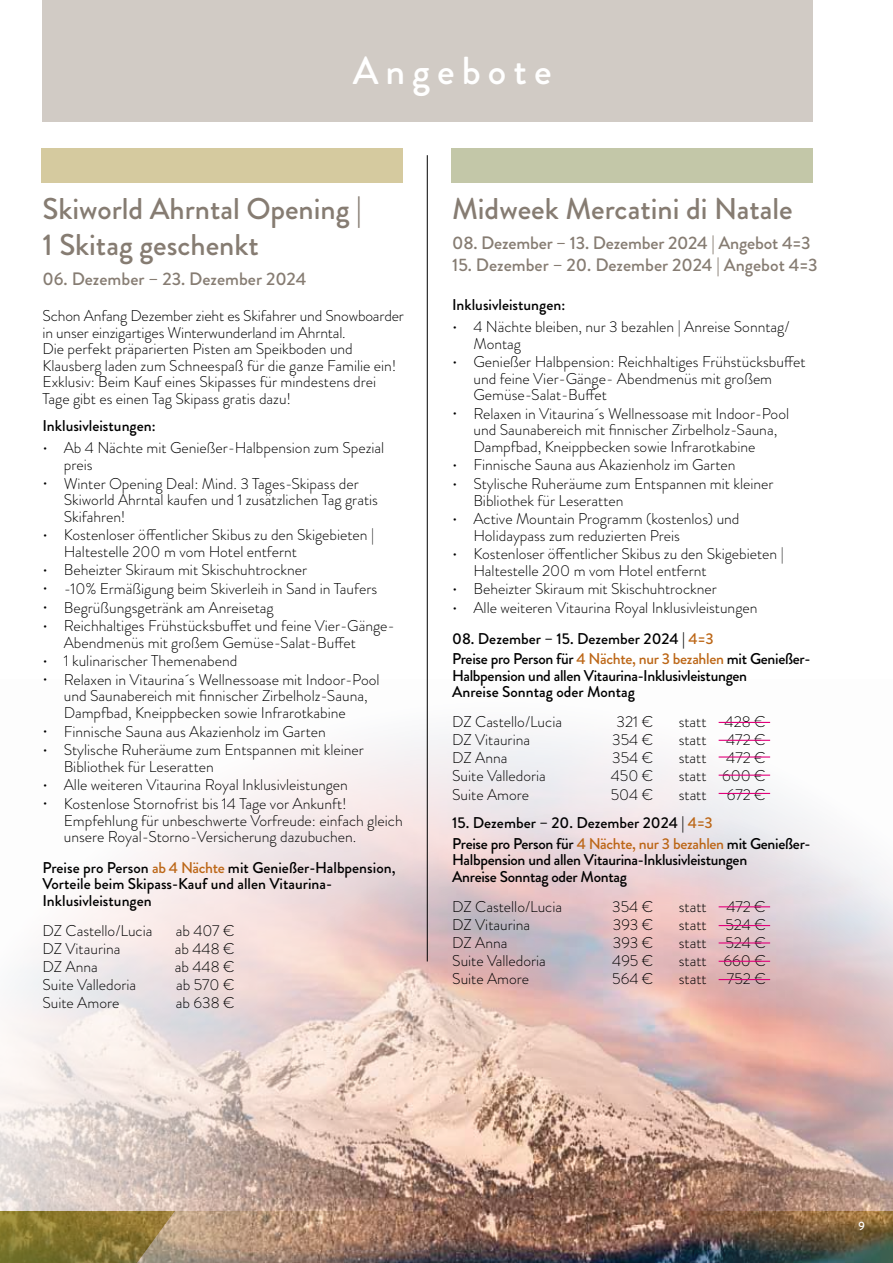
<style>
.page{position:relative;width:893px;height:1263px;background:#fff}
.page>*{position:absolute;margin:0;border:0;box-sizing:border-box;transform-origin:0 0}
.t1{font:500 39px "Brandon Grotesque";letter-spacing:.18em;color:#fff}
.t2{font:500 30px/36px "Brandon Grotesque";color:#867c72}
.t3{font:500 18px "Brandon Grotesque";color:#867c72}
.t4{font:300 15.6px/16.5px "Brandon Grotesque";color:#000}
.t5{font:500 15.6px/20.7px "Brandon Grotesque";letter-spacing:-.02em;color:#000}
.t6{font:500 15.6px/16.5px "Brandon Grotesque";color:#000}
.t7{font:500 12px "Brandon Grotesque";color:#fff}
.s1{color:#bc6616}
</style>
<div class="page">
<div style="left:43px;top:0;width:770px;height:121px;background:#d1cbc5"></div>
<div style="left:42px;top:149px;width:361px;height:34px;background:#d5ca9f"></div>
<div style="left:452px;top:149px;width:361px;height:34px;background:#c3c7a8"></div>
<img style="left:0;top:679px;width:893px;height:584px">
<hr style="left:719px;top:722px;width:51px;height:1px;background:#e2007a">
<hr style="left:719px;top:775px;width:51px;height:1px;background:#e2007a">
<hr style="left:719px;top:740px;width:51px;height:1px;background:#e2007a">
<hr style="left:719px;top:793px;width:51px;height:1px;background:#e2007a">
<hr style="left:719px;top:756px;width:51px;height:1px;background:#e2007a">
<hr style="left:719px;top:906px;width:51px;height:1px;background:#e2007a">
<hr style="left:719px;top:961px;width:51px;height:1px;background:#e2007a">
<hr style="left:719px;top:925px;width:51px;height:1px;background:#e2007a">
<hr style="left:719px;top:979px;width:51px;height:1px;background:#e2007a">
<hr style="left:719px;top:942px;width:51px;height:1px;background:#e2007a">
<hr style="left:427px;top:155px;width:1px;height:806px;background:#000">
<h1 class="t1" style="left:353px;top:43px;width:200px">Angebote</h1>
<h2 class="t2" style="left:43px;top:191px;width:321px">Skiworld Ahrntal Opening |<br>1 Skitag geschenkt</h2>
<p class="t3" style="left:43px;top:266px;width:265px">06. Dezember – 23. Dezember 2024</p>
<p class="t4" style="left:43px;top:308px;width:363px">Schon Anfang Dezember zieht es Skifahrer und Snowboarder in unser einzigartiges Winterwunderland im Ahrntal.<br>Die perfekt präparierten Pisten am Speikboden und Klausberg laden zum Schneespaß für die ganze Familie ein!<br>Exklusiv: Beim Kauf eines Skipasses für mindestens drei Tage gibt es einen Tag Skipass gratis dazu!</p>
<p class="t6" style="left:43px;top:417px;width:115px">Inklusivleistungen:</p>
<p class="t4" style="left:64px;top:440px;width:322px;text-indent:-21px">• Ab 4 Nächte mit Genießer-Halbpension zum Spezial preis</p>
<p class="t4" style="left:64px;top:475px;width:316px;text-indent:-21px">• Winter Opening Deal: Mind. 3 Tages-Skipass der<br>Skiworld Ahrntal kaufen und 1 zusätzlichen Tag gratis<br>Skifahren!</p>
<p class="t4" style="left:64px;top:527px;width:312px;text-indent:-21px">• Kostenloser öffentlicher Skibus zu den Skigebieten |<br>Haltestelle 200 m vom Hotel entfernt</p>
<p class="t4" style="left:43px;top:562px;width:266px">• Beheizter Skiraum mit Skischuhtrockner</p>
<p class="t4" style="left:43px;top:580px;width:336px">• -10% Ermäßigung beim Skiverleih in Sand in Taufers</p>
<p class="t4" style="left:43px;top:599px;width:233px">• Begrüßungsgetränk am Anreisetag</p>
<p class="t4" style="left:64px;top:618px;width:333px;text-indent:-21px">• Reichhaltiges Frühstücksbuffet und feine Vier-Gänge-<br>Abendmenüs mit großem Gemüse-Salat-Buffet</p>
<p class="t4" style="left:43px;top:653px;width:196px">• 1 kulinarischer Themenabend</p>
<p class="t4" style="left:64px;top:671px;width:317px;text-indent:-21px">• Relaxen in Vitaurina´s Wellnessoase mit Indoor-Pool und Saunabereich mit finnischer Zirbelholz-Sauna,<br>Dampfbad, Kneippbecken sowie Infrarotkabine</p>
<p class="t4" style="left:43px;top:723px;width:285px">• Finnische Sauna aus Akazienholz im Garten</p>
<p class="t4" style="left:64px;top:742px;width:302px;text-indent:-21px">• Stylische Ruheräume zum Entspannen mit kleiner<br>Bibliothek für Leseratten</p>
<p class="t4" style="left:43px;top:777px;width:307px">• Alle weiteren Vitaurina Royal Inklusivleistungen</p>
<p class="t4" style="left:64px;top:795px;width:340px;text-indent:-21px">• Kostenlose Stornofrist bis 14 Tage vor Ankunft!<br>Empfehlung für unbeschwerte Vorfreude: einfach gleich unsere Royal-Storno-Versicherung dazubuchen.</p>
<p class="t6" style="left:43px;top:859px;width:354px">Preise pro Person <span class="s1">ab 4 Nächte</span> mit Genießer-Halbpension,<br>Vorteile beim Skipass-Kauf und allen Vitaurina-<br>Inklusivleistungen</p>
<p class="t4" style="left:43px;top:922px;width:111px">DZ Castello/Lucia</p>
<p class="t4" style="left:176px;top:922px;width:60px">ab 407 €</p>
<p class="t4" style="left:43px;top:940px;width:79px">DZ Vitaurina</p>
<p class="t4" style="left:175px;top:940px;width:61px">ab 448 €</p>
<p class="t4" style="left:43px;top:958px;width:57px">DZ Anna</p>
<p class="t4" style="left:175px;top:958px;width:61px">ab 448 €</p>
<p class="t4" style="left:43px;top:976px;width:95px">Suite Valledoria</p>
<p class="t4" style="left:176px;top:976px;width:60px">ab 570 €</p>
<p class="t4" style="left:43px;top:994px;width:78px">Suite Amore</p>
<p class="t4" style="left:176px;top:994px;width:60px">ab 638 €</p>
<h2 class="t2" style="left:452px;top:191px;width:342px">Midweek Mercatini di Natale</h2>
<p class="t3" style="left:452px;top:230px;width:360px">08. Dezember – 13. Dezember 2024 | Angebot 4=3</p>
<p class="t3" style="left:452px;top:253px;width:367px">15. Dezember – 20. Dezember 2024 | Angebot 4=3</p>
<p class="t6" style="left:452px;top:296px;width:115px">Inklusivleistungen:</p>
<p class="t4" style="left:473px;top:318px;width:318px;text-indent:-21px">• 4 Nächte bleiben, nur 3 bezahlen | Anreise Sonntag/<br>Montag</p>
<p class="t4" style="left:473px;top:354px;width:334px;text-indent:-21px">• Genießer Halbpension: Reichhaltiges Frühstücksbuffet und feine Vier-Gänge- Abendmenüs mit großem<br>Gemüse-Salat-Buffet</p>
<p class="t4" style="left:473px;top:405px;width:317px;text-indent:-21px">• Relaxen in Vitaurina´s Wellnessoase mit Indoor-Pool und Saunabereich mit finnischer Zirbelholz-Sauna,<br>Dampfbad, Kneippbecken sowie Infrarotkabine</p>
<p class="t4" style="left:452px;top:457px;width:285px">• Finnische Sauna aus Akazienholz im Garten</p>
<p class="t4" style="left:473px;top:475px;width:302px;text-indent:-21px">• Stylische Ruheräume zum Entspannen mit kleiner<br>Bibliothek für Leseratten</p>
<p class="t4" style="left:473px;top:511px;width:268px;text-indent:-21px">• Active Mountain Programm (kostenlos) und<br>Holidaypass zum reduzierten Preis</p>
<p class="t4" style="left:473px;top:546px;width:312px;text-indent:-21px">• Kostenloser öffentlicher Skibus zu den Skigebieten |<br>Haltestelle 200 m vom Hotel entfernt</p>
<p class="t4" style="left:452px;top:581px;width:266px">• Beheizter Skiraum mit Skischuhtrockner</p>
<p class="t4" style="left:452px;top:599px;width:307px">• Alle weiteren Vitaurina Royal Inklusivleistungen</p>
<p class="t5" style="left:452px;top:628px;width:360px">08. Dezember – 15. Dezember 2024 | <span class="s1">4=3<br></span>Preise pro Person für <span class="s1">4 Nächte, nur 3 bezahlen</span> mit Genießer-</p>
<p class="t5" style="left:452px;top:668px;width:296px;line-height:16.5px">Halbpension und allen Vitaurina-Inklusivleistungen<br>Anreise Sonntag oder Montag</p>
<p class="t4" style="left:452px;top:714px;width:111px">DZ Castello/Lucia</p>
<p class="t4" style="left:617px;top:714px;width:38px">321 €</p>
<p class="t4" style="left:679px;top:714px;width:89px">statt 428 €</p>
<p class="t4" style="left:452px;top:732px;width:79px">DZ Vitaurina</p>
<p class="t4" style="left:612px;top:732px;width:42px">354 €</p>
<p class="t4" style="left:679px;top:732px;width:29px">statt</p>
<p class="t4" style="left:726px;top:732px;width:41px">472 €</p>
<p class="t4" style="left:452px;top:750px;width:57px">DZ Anna</p>
<p class="t4" style="left:612px;top:750px;width:42px">354 €</p>
<p class="t4" style="left:679px;top:750px;width:29px">statt</p>
<p class="t4" style="left:726px;top:750px;width:41px">472 €</p>
<p class="t4" style="left:452px;top:768px;width:95px">Suite Valledoria</p>
<p class="t4" style="left:611px;top:768px;width:44px">450 €</p>
<p class="t4" style="left:679px;top:768px;width:89px">statt 600 €</p>
<p class="t4" style="left:452px;top:786px;width:78px">Suite Amore</p>
<p class="t4" style="left:611px;top:786px;width:44px">504 €</p>
<p class="t4" style="left:679px;top:786px;width:29px">statt</p>
<p class="t4" style="left:727px;top:786px;width:40px">672 €</p>
<p class="t5" style="left:452px;top:812px;width:360px">15. Dezember – 20. Dezember 2024 | <span class="s1">4=3<br></span>Preise pro Person für <span class="s1">4 Nächte, nur 3 bezahlen</span> mit Genießer-</p>
<p class="t5" style="left:452px;top:852px;width:296px;line-height:16.5px">Halbpension und allen Vitaurina-Inklusivleistungen<br>Anreise Sonntag oder Montag</p>
<p class="t4" style="left:452px;top:898px;width:111px">DZ Castello/Lucia</p>
<p class="t4" style="left:612px;top:898px;width:42px">354 €</p>
<p class="t4" style="left:679px;top:898px;width:29px">statt</p>
<p class="t4" style="left:726px;top:898px;width:41px">472 €</p>
<p class="t4" style="left:452px;top:916px;width:79px">DZ Vitaurina</p>
<p class="t4" style="left:613px;top:916px;width:42px">393 €</p>
<p class="t4" style="left:679px;top:916px;width:89px">statt 524 €</p>
<p class="t4" style="left:452px;top:934px;width:57px">DZ Anna</p>
<p class="t4" style="left:613px;top:934px;width:42px">393 €</p>
<p class="t4" style="left:679px;top:934px;width:89px">statt 524 €</p>
<p class="t4" style="left:452px;top:952px;width:95px">Suite Valledoria</p>
<p class="t4" style="left:612px;top:952px;width:43px">495 €</p>
<p class="t4" style="left:679px;top:952px;width:89px">statt 660 €</p>
<p class="t4" style="left:452px;top:970px;width:78px">Suite Amore</p>
<p class="t4" style="left:612px;top:970px;width:43px">564 €</p>
<p class="t4" style="left:679px;top:970px;width:29px">statt</p>
<p class="t4" style="left:727px;top:970px;width:40px">752 €</p>
<p class="t7" style="left:858px;top:1217px;width:8px">9</p>
</div>
